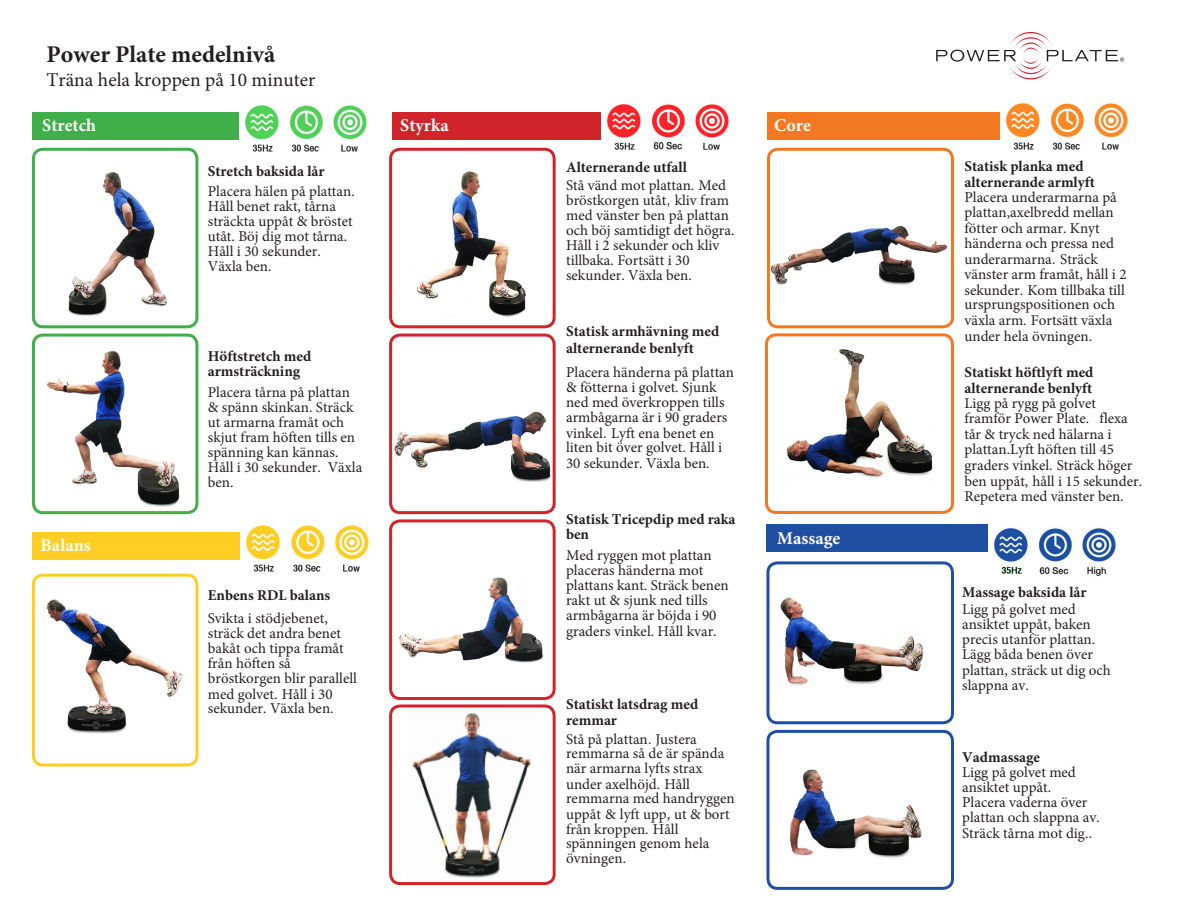
<style>
.page{position:relative;width:1188px;height:918px;background:#fff}
.page>*{position:absolute;margin:0;border:0;box-sizing:border-box;transform-origin:0 0}
.t1{font:700 24px "Minion Pro";color:#231f20}
.t2{font:19.5px "Minion Pro";color:#231f20}
.t3{font:700 18px "Minion Pro";color:#fff}
.t4{font:15px/15.1px "Minion Pro";color:#231f20}
.t5{font:700 15px/15.8px "Minion Pro";color:#231f20}
.s1{font-weight:700}
.s2{font-family:"Helvetica Neue LT Std";font-weight:300}
.s3{font-weight:400}
</style>
<div class="page">
<img style="left:770px;top:565px;width:154px;height:155px">
<div style="left:766px;top:561px;width:188px;height:163px;border:3px solid #204fa1;border-radius:9px"></div>
<svg style="left:936px;top:32px;width:188px;height:47px"></svg>
<div style="left:32px;top:112px;width:327px;height:28px;background:#40ae49"></div>
<div style="left:392px;top:112px;width:335px;height:28px;background:#d1232a"></div>
<div style="left:767px;top:112px;width:339px;height:28px;background:#f47721"></div>
<img style="left:1001px;top:103px;width:127px;height:47px">
<img style="left:601px;top:104px;width:128px;height:46px">
<img style="left:240px;top:105px;width:127px;height:47px">
<img style="left:412px;top:713px;width:119px;height:165px">
<div style="left:389px;top:705px;width:167px;height:180px;border:3px solid #d1232a;border-radius:9px"></div>
<div style="left:32px;top:532px;width:327px;height:27px;background:#ffcd24"></div>
<div style="left:767px;top:524px;width:351px;height:28px;background:#204fa1"></div>
<img style="left:241px;top:525px;width:128px;height:47px">
<img style="left:988px;top:524px;width:130px;height:52px">
<img style="left:394px;top:523px;width:158px;height:173px">
<div style="left:389px;top:519px;width:167px;height:181px;border:3px solid #d1232a;border-radius:9px"></div>
<img style="left:416px;top:152px;width:136px;height:172px">
<div style="left:389px;top:148px;width:167px;height:180px;border:3px solid #d1232a;border-radius:9px"></div>
<img style="left:394px;top:411px;width:157px;height:71px">
<div style="left:389px;top:334px;width:167px;height:180px;border:3px solid #d1232a;border-radius:9px"></div>
<img style="left:36px;top:149px;width:160px;height:178px">
<div style="left:32px;top:148px;width:166px;height:180px;border:3px solid #40ae49;border-radius:9px"></div>
<img style="left:34px;top:335px;width:163px;height:177px">
<div style="left:32px;top:334px;width:166px;height:180px;border:3px solid #40ae49;border-radius:9px"></div>
<img style="left:36px;top:575px;width:161px;height:188px">
<div style="left:32px;top:574px;width:166px;height:193px;border:3px solid #ffcd24;border-radius:9px"></div>
<img style="left:771px;top:225px;width:177px;height:60px">
<div style="left:767px;top:148px;width:187px;height:180px;border:3px solid #f47721;border-radius:9px"></div>
<img style="left:769px;top:337px;width:181px;height:171px">
<div style="left:765px;top:333px;width:189px;height:181px;border:3px solid #f47721;border-radius:9px"></div>
<img style="left:772px;top:734px;width:178px;height:152px">
<div style="left:766px;top:730px;width:188px;height:160px;border:3px solid #204fa1;border-radius:9px"></div>
<p class="t1" style="left:46px;top:38px;width:230px">Power Plate medelnivå</p>
<p class="t2" style="left:46px;top:66px;width:270px">Träna hela kroppen på 10 minuter</p>
<p class="t3" style="left:42px;top:113px;width:55px">Stretch</p>
<p class="t3" style="left:400px;top:113px;width:50px">Styrka</p>
<p class="t3" style="left:774px;top:113px;width:38px">Core</p>
<p class="t4" style="left:208px;top:162px;width:148px;line-height:19.4px"><span class="s1">Stretch baksida lår<br></span>Placera hälen på plattan.</p>
<p class="t4" style="left:208px;top:198px;width:146px">Håll benet rakt, tårna sträckta uppåt &amp; bröstet utåt. Böj dig mot tårna.<br>Håll i 30 sekunder.<br>Växla ben.</p>
<p class="t4" style="left:566px;top:158px;width:162px;line-height:18.8px"><span class="s1">Alternerande utfall<br></span>Stå vänd mot plattan. Med</p>
<p class="t4" style="left:566px;top:194px;width:165px;line-height:14.1px">bröstkorgen utåt<span class="s2">,</span> kliv fram med vänster ben på plattan</p>
<p class="t4" style="left:566px;top:223px;width:170px">och böj samtidigt det högra.<br>Håll i 2 sekunder och kliv tillbaka. Fortsätt i 30 sekunder. Växla ben.</p>
<p class="t3" style="left:40px;top:533px;width:52px">Balans</p>
<p class="t5" style="left:208px;top:349px;width:105px;line-height:14.2px">Höftstretch med armsträckning</p>
<p class="t4" style="left:208px;top:384px;width:156px">Placera tårna på plattan &amp; spänn skinkan. Sträck ut armarna framåt och skjut fram höften tills en spänning kan kännas.<br>Håll i 30 sekunder. Växla ben.</p>
<p class="t4" style="left:208px;top:583px;width:124px;line-height:23.4px"><span class="s1">Enbens RDL balans<br></span>Svikta i stödjebenet,</p>
<p class="t4" style="left:208px;top:626px;width:151px">sträck det andra benet bakåt och tippa framåt från höften så bröstkorgen blir parallell med golvet. Håll i 30</p>
<p class="t4" style="left:208px;top:701px;width:127px">sekunder. Växla ben.</p>
<p class="t5" style="left:566px;top:322px;width:155px;line-height:17.2px">Statisk armhävning med alternerande benlyft</p>
<p class="t4" style="left:566px;top:365px;width:169px">Placera händerna på plattan &amp; fötterna i golvet. Sjunk ned med överkroppen tills armbågarna är i 90 graders vinkel<span class="s2">.</span> Lyft ena benet en</p>
<p class="t4" style="left:566px;top:439px;width:158px;line-height:15.9px">liten bit över golvet. Håll i<br>30 sekunder. Växla ben.</p>
<p class="t5" style="left:566px;top:511px;width:171px">Statisk Tricepdip med raka ben</p>
<p class="t4" style="left:566px;top:548px;width:164px">Med ryggen mot plattan placeras händerna mot plattans kant. Sträck benen rakt ut &amp; sjunk ned tills armbågarna är böjda i 90 graders vinkel. Håll kvar.</p>
<p class="t5" style="left:566px;top:696px;width:134px">Statiskt latsdrag med remmar</p>
<p class="t4" style="left:566px;top:731px;width:160px">Stå på plattan<span class="s2">.</span> Justera remmarna så de är spända när armarna lyfts strax under axelhöjd. Håll</p>
<p class="t4" style="left:566px;top:791px;width:170px">remmarna med handryggen uppåt &amp; lyft upp, ut &amp; bort från kroppen. Håll spänningen genom hela övningen.</p>
<p class="t3" style="left:777px;top:525px;width:65px">Massage</p>
<p class="t5" style="left:964px;top:158px;width:132px">Statisk planka med alternerande armlyft</p>
<p class="t4" style="left:964px;top:189px;width:154px;line-height:15.6px">Placera underarmarna på plattan,axelbredd mellan fötter och armar. Knyt händerna och pressa ned underarmarna<span class="s2">.</span> Sträck</p>
<p class="t4" style="left:964px;top:266px;width:164px;line-height:16.2px">vänster arm framåt, håll i 2 sekunder. Kom tillbaka till</p>
<p class="t4" style="left:964px;top:297px;width:152px;line-height:15.8px">ursprungspositionen och växla arm. Fortsätt växla under hela övningen.</p>
<p class="t5" style="left:964px;top:364px;width:130px;line-height:16.2px">Statiskt höftlyft med alternerande benlyft</p>
<p class="t4" style="left:964px;top:395px;width:179px;line-height:15.6px">Ligg på rygg på golvet framför Power Plate. flexa tår &amp; tryck ned hälarna i plattan.Lyft höften till 45 graders vinkel. Sträck höger ben uppåt, håll i 15 sekunder.<br>Repetera med vänster ben.</p>
<p class="t5" style="left:962px;top:583px;width:126px;line-height:17.9px">Massage baksida lår<br><span class="s3">Ligg på golvet med</span></p>
<p class="t4" style="left:962px;top:617px;width:150px">ansiktet uppåt, baken precis utanför plattan.<br>Lägg båda benen över plattan, sträck ut dig och slappna av.</p>
<p class="t4" style="left:962px;top:749px;width:139px"><span class="s1">Vadmassage<br></span>Ligg på golvet med ansiktet uppåt.<br>Placera vaderna över plattan och slappna av.<br>Sträck tårna mot dig.<span class="s2">.</span></p>
</div>
